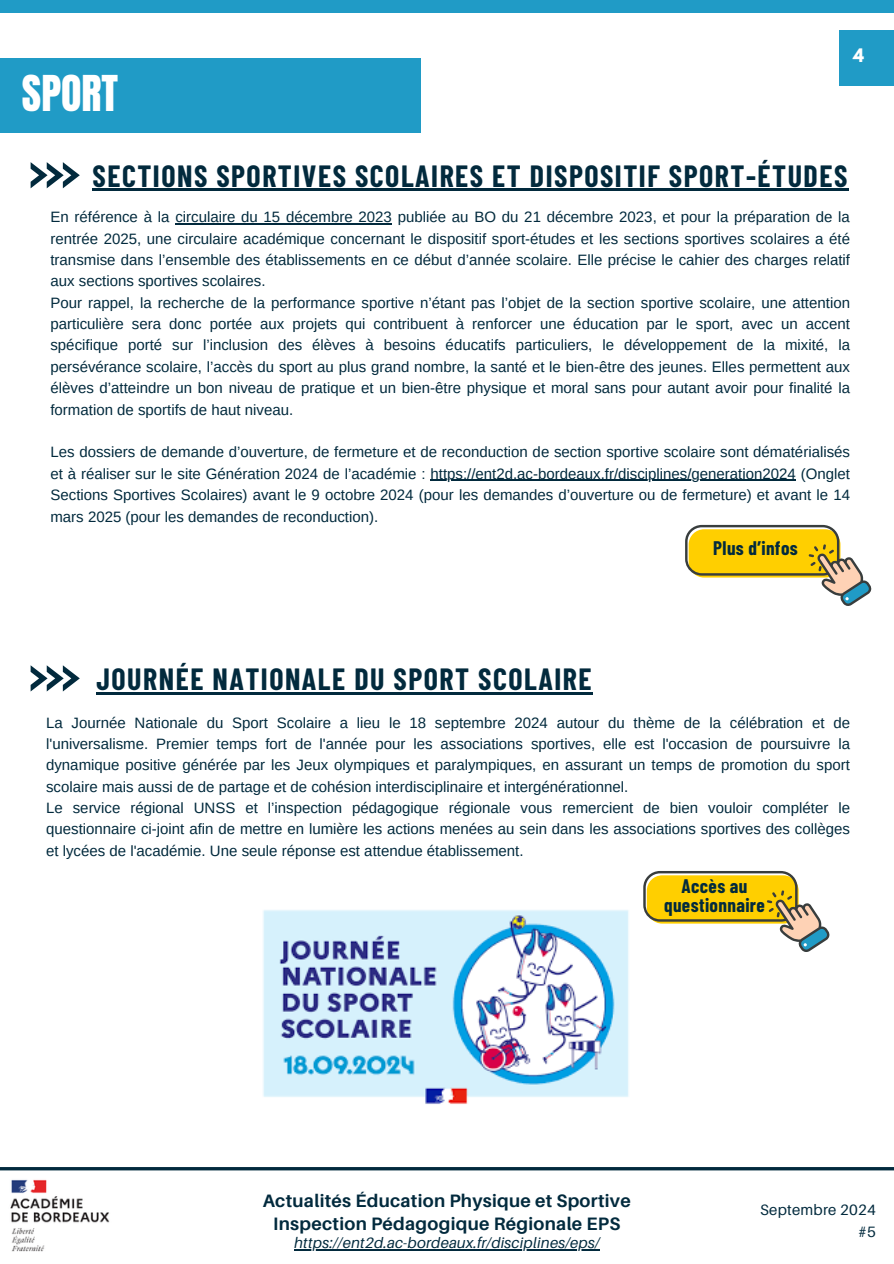
<style>
.page{position:relative;width:894px;height:1264px;background:#fff}
.page>*{position:absolute;margin:0;border:0;box-sizing:border-box;transform-origin:0 0}
.t1{font:42px "Anton";color:#fff}
.t2{font:700 30px "Barlow Condensed";letter-spacing:.05em;color:#022a3d}
.t3{font:700 19.2px/19.2px "Barlow Condensed";letter-spacing:.02em;color:#022a3d;text-align:center}
.t4{font:700 18px "Aileron";letter-spacing:.015em;color:#022a3d}
.t5{font:700 16.5px "League Spartan";color:#fff}
.t6{font:15px/21.3px "Arimo";color:#022a3d;text-align:justify}
.t7{font:italic 15px "Aileron";letter-spacing:.015em;color:#022a3d}
.t8{font:15px "Aileron";letter-spacing:.015em;color:#022a3d}
</style>
<div class="page">
<div style="left:839px;top:31px;width:54px;height:55px;background:#209bc6"></div>
<div style="left:0;top:0;width:893px;height:12px;background:#209bc6"></div>
<div style="left:0;top:58px;width:420px;height:75px;background:#209bc6"></div>
<hr style="left:294px;top:1248px;width:305px;height:2px;background:#022a3d">
<img style="left:10px;top:1179px;width:100px;height:73px">
<svg style="left:0;top:1167px;width:893px;height:3px;background:#062d40"></svg>
<svg style="left:31px;top:665px;width:49px;height:26px"></svg>
<img style="left:263px;top:910px;width:366px;height:194px">
<hr style="left:96px;top:692px;width:497px;height:2px;background:#022a3d">
<svg style="left:643px;top:871px;width:186px;height:81px"></svg>
<svg style="left:31px;top:162px;width:49px;height:26px"></svg>
<svg style="left:685px;top:525px;width:186px;height:81px"></svg>
<hr style="left:92px;top:189px;width:392px;height:2px;background:#022a3d">
<hr style="left:484px;top:189px;width:364px;height:2px;background:#022a3d">
<hr style="left:175px;top:223px;width:217px;height:1px;background:#022a3d">
<hr style="left:430px;top:480px;width:365px;height:1px;background:#022a3d">
<p class="t1" style="left:22px;top:64px;width:98px">SPORT</p>
<h1 class="t5" style="left:852px;top:47px;width:12px">4</h1>
<p class="t2" style="left:92px;top:156px;width:756px">SECTIONS SPORTIVES SCOLAIRES ET DISPOSITIF SPORT-ÉTUDES</p>
<p class="t6" style="left:50px;top:206px;width:800px">En référence à la circulaire du 15 décembre 2023 publiée au BO du 21 décembre 2023, et pour la préparation de la rentrée 2025, une circulaire académique concernant le dispositif sport-études et les sections sportives scolaires a été transmise dans l’ensemble des établissements en ce début d’année scolaire. Elle précise le cahier des charges relatif aux sections sportives scolaires.</p>
<h3 class="t6" style="left:50px;top:292px;width:800px">Pour rappel, la recherche de la performance sportive n’étant pas l’objet de la section sportive scolaire, une attention particulière sera donc portée aux projets qui contribuent à renforcer une éducation par le sport, avec un accent spécifique porté sur l’inclusion des élèves à besoins éducatifs particuliers, le développement de la mixité, la persévérance scolaire, l’accès du sport au plus grand nombre, la santé et le bien-être des jeunes. Elles permettent aux élèves d’atteindre un bon niveau de pratique et un bien-être physique et moral sans pour autant avoir pour finalité la formation de sportifs de haut niveau.</h3>
<p class="t6" style="left:50px;top:441px;width:800px">Les dossiers de demande d’ouverture, de fermeture et de reconduction de section sportive scolaire sont dématérialisés et à réaliser sur le site Génération 2024 de l’académie : https://ent2d.ac-bordeaux.fr/disciplines/generation2024 (Onglet</p>
<p class="t6" style="left:50px;top:484px;width:800px">Sections Sportives Scolaires) avant le 9 octobre 2024 (pour les demandes d’ouverture ou de fermeture) et avant le 14 mars 2025 (pour les demandes de reconduction).</p>
<p class="t3" style="left:713px;top:537px;width:86px">Plus d’infos</p>
<p class="t2" style="left:96px;top:659px;width:496px">JOURNÉE NATIONALE DU SPORT SCOLAIRE</p>
<h2 class="t6" style="left:46px;top:711px;width:805px">La Journée Nationale du Sport Scolaire a lieu le 18 septembre 2024 autour du thème de la célébration et de l'universalisme. Premier temps fort de l'année pour les associations sportives, elle est l'occasion de poursuivre la dynamique positive générée par les Jeux olympiques et paralympiques, en assurant un temps de promotion du sport scolaire mais aussi de de partage et de cohésion interdisciplinaire et intergénérationnel.</h2>
<p class="t6" style="left:46px;top:797px;width:805px">Le service régional UNSS et l’inspection pédagogique régionale vous remercient de bien vouloir compléter le questionnaire ci-joint afin de mettre en lumière les actions menées au sein dans les associations sportives des collèges et lycées de l'académie. Une seule réponse est attendue établissement.</p>
<p class="t3" style="left:663px;top:875px;width:102px">Accès au questionnaire</p>
<p class="t4" style="left:263px;top:1189px;width:369px">Actualités Éducation Physique et Sportive</p>
<p class="t4" style="left:273px;top:1212px;width:348px">Inspection Pédagogique Régionale EPS</p>
<h2 class="t7" style="left:294px;top:1233px;width:307px">https://ent2d.ac-bordeaux.fr/disciplines/eps/</h2>
<p class="t8" style="left:760px;top:1200px;width:117px">Septembre 2024</p>
<h3 class="t8" style="left:857px;top:1222px;width:19px">#5</h3>
</div>
